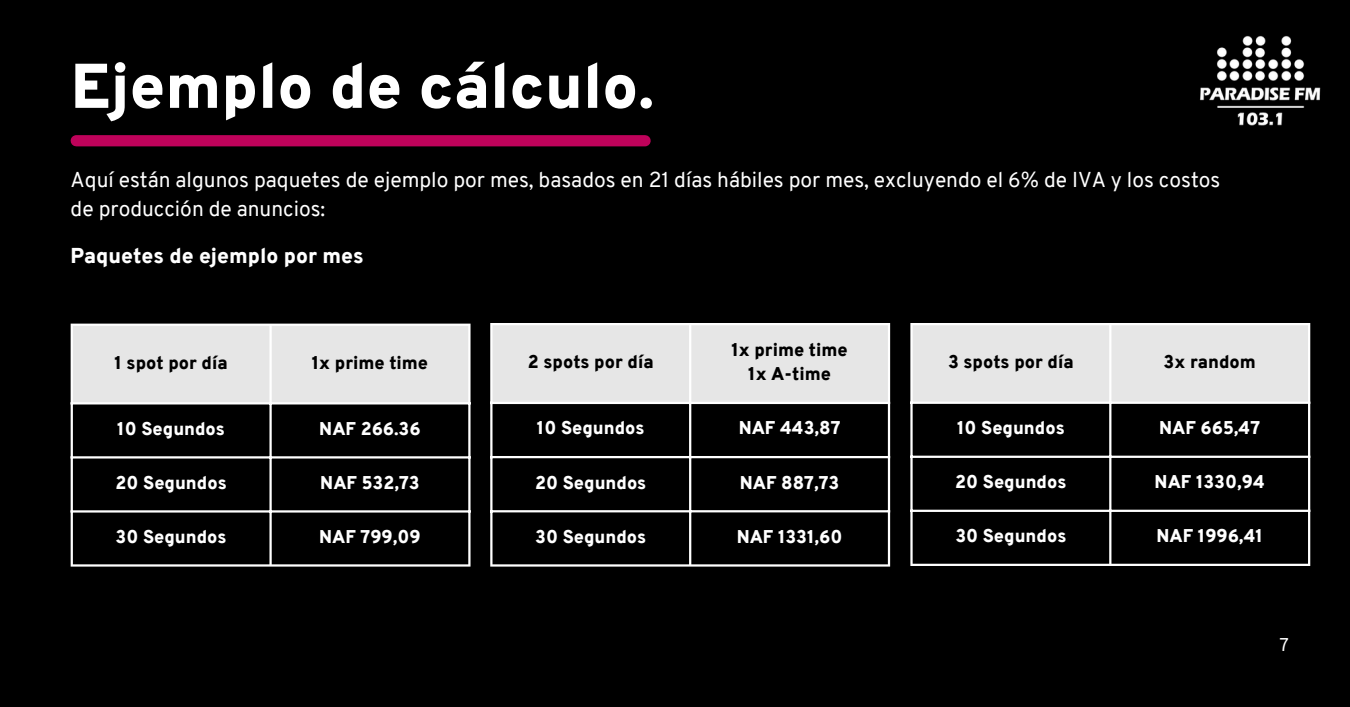
<style>
.page{position:relative;width:1350px;height:707px;background:#fff}
.page>*{position:absolute;margin:0;border:0;box-sizing:border-box;transform-origin:0 0}
.t1{font:900 63px "Overpass";color:#fff}
.t2{font:21px/29.2px "Overpass";color:#fff}
.t3{font:900 21px "Overpass";color:#fff}
.t4{font:900 18px "Overpass";color:#fff}
.t5{font:900 18px "Overpass";color:#000}
.t6{font:18px "Overpass";color:#fff}
</style>
<div class="page">
<div style="left:0;top:0;width:1350px;height:706px;background:#000"></div>
<img style="left:1200px;top:36px;width:121px;height:90px">
<div style="left:76px;top:135px;width:569px;height:11px;background:#be025a"></div>
<div style="left:73px;top:326px;width:395px;height:76px;background:#e6e6e6"></div>
<hr style="left:71px;top:326px;width:2px;height:238px;background:#fff">
<hr style="left:269px;top:326px;width:3px;height:238px;background:#fff">
<hr style="left:468px;top:326px;width:3px;height:238px;background:#fff">
<hr style="left:71px;top:323px;width:400px;height:3px;background:#fff">
<hr style="left:71px;top:402px;width:400px;height:2px;background:#fff">
<hr style="left:71px;top:456px;width:400px;height:2px;background:#fff">
<hr style="left:71px;top:510px;width:400px;height:2px;background:#fff">
<hr style="left:71px;top:564px;width:400px;height:2px;background:#fff">
<div style="left:493px;top:325px;width:395px;height:77px;background:#e6e6e6"></div>
<hr style="left:490px;top:325px;width:3px;height:239px;background:#fff">
<hr style="left:689px;top:325px;width:2px;height:239px;background:#fff">
<hr style="left:888px;top:325px;width:2px;height:239px;background:#fff">
<hr style="left:490px;top:323px;width:400px;height:2px;background:#fff">
<hr style="left:490px;top:402px;width:400px;height:2px;background:#fff">
<hr style="left:490px;top:456px;width:400px;height:2px;background:#fff">
<hr style="left:490px;top:510px;width:400px;height:2px;background:#fff">
<hr style="left:490px;top:564px;width:400px;height:2px;background:#fff">
<div style="left:913px;top:325px;width:395px;height:76px;background:#e6e6e6"></div>
<hr style="left:910px;top:325px;width:3px;height:238px;background:#fff">
<hr style="left:1109px;top:325px;width:2px;height:238px;background:#fff">
<hr style="left:1308px;top:325px;width:2px;height:238px;background:#fff">
<hr style="left:910px;top:323px;width:400px;height:2px;background:#fff">
<hr style="left:910px;top:401px;width:400px;height:3px;background:#fff">
<hr style="left:910px;top:455px;width:400px;height:3px;background:#fff">
<hr style="left:910px;top:509px;width:400px;height:3px;background:#fff">
<hr style="left:910px;top:563px;width:400px;height:3px;background:#fff">
<p class="t1" style="left:71px;top:61px;width:585px">Ejemplo de cálculo.</p>
<p class="t2" style="left:71px;top:167px;width:1151px">Aquí están algunos paquetes de ejemplo por mes, basados en 21 días hábiles por mes, excluyendo el 6% de IVA y los costos de producción de anuncios:</p>
<h1 class="t3" style="left:71px;top:247px;width:295px">Paquetes de ejemplo por mes</h1>
<p class="t5" style="left:115px;top:355px;width:115px">1 spot por día</p>
<h3 class="t5" style="left:312px;top:355px;width:118px">1x prime time</h3>
<h2 class="t4" style="left:117px;top:421px;width:109px">10 Segundos</h2>
<p class="t4" style="left:319px;top:421px;width:103px">NAF 266.36</p>
<p class="t4" style="left:116px;top:475px;width:113px">20 Segundos</p>
<p class="t4" style="left:320px;top:475px;width:101px">NAF 532,73</p>
<p class="t4" style="left:116px;top:529px;width:113px">30 Segundos</p>
<p class="t4" style="left:319px;top:529px;width:103px">NAF 799,09</p>
<p class="t5" style="left:528px;top:354px;width:127px">2 spots por día</p>
<p class="t5" style="left:731px;top:342px;width:118px">1x prime time</p>
<p class="t5" style="left:748px;top:367px;width:84px">1x A-time</p>
<p class="t4" style="left:537px;top:421px;width:109px">10 Segundos</p>
<p class="t4" style="left:739px;top:421px;width:103px">NAF 443,87</p>
<p class="t4" style="left:535px;top:475px;width:113px">20 Segundos</p>
<p class="t4" style="left:740px;top:475px;width:101px">NAF 887,73</p>
<p class="t4" style="left:535px;top:529px;width:113px">30 Segundos</p>
<p class="t4" style="left:737px;top:529px;width:107px">NAF 1331,60</p>
<p class="t5" style="left:948px;top:354px;width:127px">3 spots por día</p>
<p class="t5" style="left:1164px;top:354px;width:94px">3x random</p>
<p class="t4" style="left:957px;top:420px;width:109px">10 Segundos</p>
<p class="t4" style="left:1159px;top:420px;width:102px">NAF 665,47</p>
<p class="t4" style="left:955px;top:474px;width:113px">20 Segundos</p>
<p class="t4" style="left:1155px;top:474px;width:112px">NAF 1330,94</p>
<p class="t4" style="left:955px;top:528px;width:113px">30 Segundos</p>
<p class="t4" style="left:1156px;top:528px;width:108px">NAF 1996,41</p>
<p class="t6" style="left:1279px;top:637px;width:11px">7</p>
</div>
